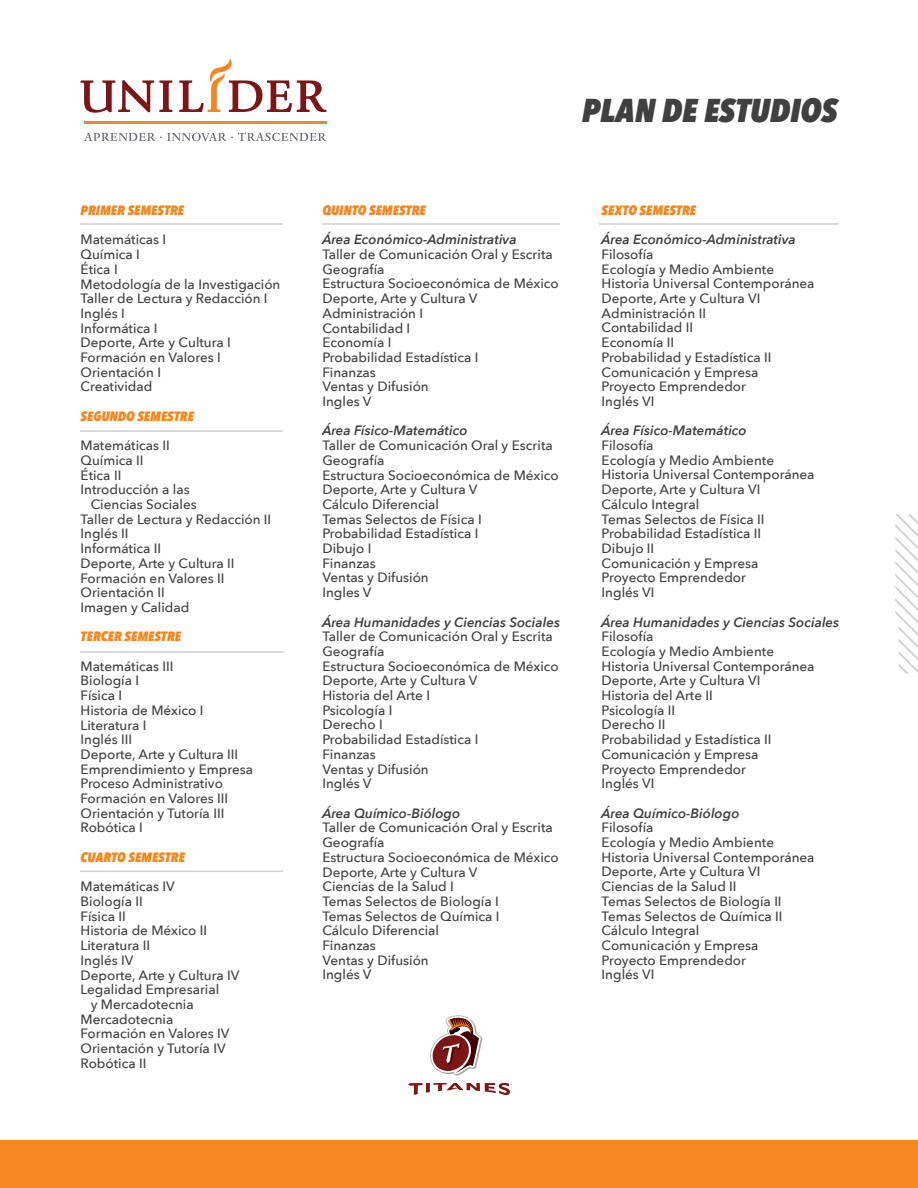
<style>
.page{position:relative;width:918px;height:1188px;background:#fff}
.page>*{position:absolute;margin:0;border:0;box-sizing:border-box;transform-origin:0 0}
.t1{font:italic 800 33px "Avenir Next Condensed";color:#404041}
.t2{font:500 13.5px/14.7px "Avenir Next";color:#404041}
.t3{font:italic 600 13.5px "Avenir Next";color:#404041}
.t4{font:italic 800 13.5px "Avenir Next Condensed";color:#f48720}
</style>
<div class="page">
<div style="left:0;top:1140px;width:918px;height:48px;background:#f48720"></div>
<svg style="left:895px;top:514px;width:23px;height:160px"></svg>
<hr style="left:80px;top:223px;width:759px;height:2px;background:#cfd1d2">
<hr style="left:80px;top:430px;width:203px;height:2px;background:#cfd1d2">
<hr style="left:80px;top:651px;width:203px;height:2px;background:#cfd1d2">
<hr style="left:80px;top:871px;width:203px;height:1px;background:#cfd1d2">
<svg style="left:80px;top:80px;width:92px;height:33px"></svg>
<svg style="left:179px;top:59px;width:147px;height:53px"></svg>
<hr style="left:84px;top:121px;width:242px;height:3px;background:#f48720">
<svg style="left:84px;top:132px;width:242px;height:9px"></svg>
<div style="left:283px;top:205px;width:39px;height:38px;background:#fff"></div>
<div style="left:561px;top:205px;width:38px;height:38px;background:#fff"></div>
<svg style="left:408px;top:1083px;width:102px;height:12px"></svg>
<svg style="left:430px;top:1015px;width:52px;height:61px"></svg>
<p class="t4" style="left:81px;top:202px;width:105px">PRIMER SEMESTRE</p>
<p class="t2" style="left:81px;top:232px;width:201px">Matemáticas I<br>Química I<br>Ética I<br>Metodología de la Investigación<br>Taller de Lectura y Redacción I<br>Inglés I<br>Informática I<br>Deporte, Arte y Cultura I<br>Formación en Valores I<br>Orientación I<br>Creatividad</p>
<p class="t4" style="left:81px;top:408px;width:115px">SEGUNDO SEMESTRE</p>
<p class="t2" style="left:81px;top:438px;width:91px">Matemáticas II</p>
<p class="t2" style="left:81px;top:452px;width:64px">Química II</p>
<p class="t2" style="left:81px;top:467px;width:42px">Ética II</p>
<p class="t2" style="left:81px;top:482px;width:111px">Introducción a las</p>
<p class="t2" style="left:91px;top:497px;width:108px">Ciencias Sociales</p>
<p class="t2" style="left:81px;top:511px;width:192px">Taller de Lectura y Redacción II</p>
<p class="t2" style="left:81px;top:526px;width:49px">Inglés II</p>
<p class="t2" style="left:81px;top:541px;width:82px">Informática II</p>
<p class="t2" style="left:81px;top:555px;width:155px">Deporte, Arte y Cultura II</p>
<p class="t2" style="left:81px;top:570px;width:146px">Formación en Valores II</p>
<p class="t2" style="left:81px;top:585px;width:86px">Orientación II</p>
<p class="t2" style="left:81px;top:599px;width:110px">Imagen y Calidad</p>
<p class="t4" style="left:81px;top:628px;width:102px">TERCER SEMESTRE</p>
<p class="t2" style="left:81px;top:658px;width:174px">Matemáticas III<br>Biología I<br>Física I<br>Historia de México I<br>Literatura I<br>Inglés III<br>Deporte, Arte y Cultura III<br>Emprendimiento y Empresa<br>Proceso Administrativo<br>Formación en Valores III<br>Orientación y Tutoría III<br>Robótica I</p>
<p class="t4" style="left:81px;top:849px;width:106px">CUARTO SEMESTRE</p>
<p class="t2" style="left:81px;top:879px;width:96px">Matemáticas IV</p>
<p class="t2" style="left:81px;top:893px;width:64px">Biología II</p>
<p class="t2" style="left:81px;top:908px;width:47px">Física II</p>
<p class="t2" style="left:81px;top:923px;width:128px">Historia de México II</p>
<p class="t2" style="left:81px;top:938px;width:71px">Literatura II</p>
<p class="t2" style="left:81px;top:952px;width:54px">Inglés IV</p>
<p class="t2" style="left:81px;top:967px;width:160px">Deporte, Arte y Cultura IV</p>
<p class="t2" style="left:81px;top:982px;width:140px">Legalidad Empresarial</p>
<p class="t2" style="left:91px;top:996px;width:105px">y Mercadotecnia</p>
<p class="t2" style="left:81px;top:1011px;width:94px">Mercadotecnia</p>
<p class="t2" style="left:81px;top:1026px;width:151px">Formación en Valores IV</p>
<p class="t2" style="left:81px;top:1041px;width:147px">Orientación y Tutoría IV</p>
<p class="t2" style="left:81px;top:1055px;width:67px">Robótica II</p>
<h1 class="t1" style="left:582px;top:89px;width:257px">PLAN DE ESTUDIOS</h1>
<p class="t4" style="left:322px;top:202px;width:105px">QUINTO SEMESTRE</p>
<p class="t3" style="left:322px;top:228px;width:196px">Área Económico-Administrativa</p>
<p class="t2" style="left:322px;top:247px;width:238px">Taller de Comunicación Oral y Escrita<br>Geografía<br>Estructura Socioeconómica de México<br>Deporte, Arte y Cultura V<br>Administración I<br>Contabilidad I<br>Economía I<br>Probabilidad Estadística I<br>Finanzas<br>Ventas y Difusión<br>Ingles V</p>
<p class="t3" style="left:322px;top:419px;width:147px">Área Físico-Matemático</p>
<p class="t2" style="left:322px;top:438px;width:238px">Taller de Comunicación Oral y Escrita<br>Geografía<br>Estructura Socioeconómica de México<br>Deporte, Arte y Cultura V<br>Cálculo Diferencial<br>Temas Selectos de Física I<br>Probabilidad Estadística I<br>Dibujo I<br>Finanzas<br>Ventas y Difusión<br>Ingles V</p>
<p class="t3" style="left:322px;top:610px;width:239px">Área Humanidades y Ciencias Sociales</p>
<p class="t2" style="left:322px;top:629px;width:238px">Taller de Comunicación Oral y Escrita<br>Geografía<br>Estructura Socioeconómica de México<br>Deporte, Arte y Cultura V<br>Historia del Arte I<br>Psicología I<br>Derecho I<br>Probabilidad Estadística I<br>Finanzas<br>Ventas y Difusión<br>Inglés V</p>
<p class="t3" style="left:322px;top:801px;width:139px">Área Químico-Biólogo</p>
<p class="t2" style="left:322px;top:820px;width:238px">Taller de Comunicación Oral y Escrita<br>Geografía<br>Estructura Socioeconómica de México<br>Deporte, Arte y Cultura V<br>Ciencias de la Salud I<br>Temas Selectos de Biología I<br>Temas Selectos de Química I<br>Cálculo Diferencial<br>Finanzas<br>Ventas y Difusión<br>Inglés V</p>
<p class="t4" style="left:602px;top:202px;width:96px">SEXTO SEMESTRE</p>
<p class="t3" style="left:602px;top:228px;width:196px">Área Económico-Administrativa</p>
<p class="t2" style="left:602px;top:246px;width:214px">Filosofía<br>Ecología y Medio Ambiente<br>Historia Universal Contemporánea<br>Deporte, Arte y Cultura VI<br>Administración II<br>Contabilidad II<br>Economía II<br>Probabilidad y Estadística II<br>Comunicación y Empresa<br>Proyecto Emprendedor<br>Inglés VI</p>
<p class="t3" style="left:602px;top:419px;width:147px">Área Físico-Matemático</p>
<p class="t2" style="left:602px;top:438px;width:214px">Filosofía<br>Ecología y Medio Ambiente<br>Historia Universal Contemporánea<br>Deporte, Arte y Cultura VI<br>Cálculo Integral<br>Temas Selectos de Física II<br>Probabilidad Estadística II<br>Dibujo II<br>Comunicación y Empresa<br>Proyecto Emprendedor<br>Inglés VI</p>
<p class="t3" style="left:602px;top:610px;width:239px">Área Humanidades y Ciencias Sociales</p>
<p class="t2" style="left:602px;top:629px;width:214px">Filosofía<br>Ecología y Medio Ambiente<br>Historia Universal Contemporánea<br>Deporte, Arte y Cultura VI<br>Historia del Arte II<br>Psicología II<br>Derecho II<br>Probabilidad y Estadística II<br>Comunicación y Empresa<br>Proyecto Emprendedor<br>Inglés VI</p>
<p class="t3" style="left:602px;top:801px;width:139px">Área Químico-Biólogo</p>
<p class="t2" style="left:602px;top:820px;width:214px">Filosofía<br>Ecología y Medio Ambiente<br>Historia Universal Contemporánea<br>Deporte, Arte y Cultura VI<br>Ciencias de la Salud II<br>Temas Selectos de Biología II<br>Temas Selectos de Química II<br>Cálculo Integral<br>Comunicación y Empresa<br>Proyecto Emprendedor<br>Inglés VI</p>
</div>
